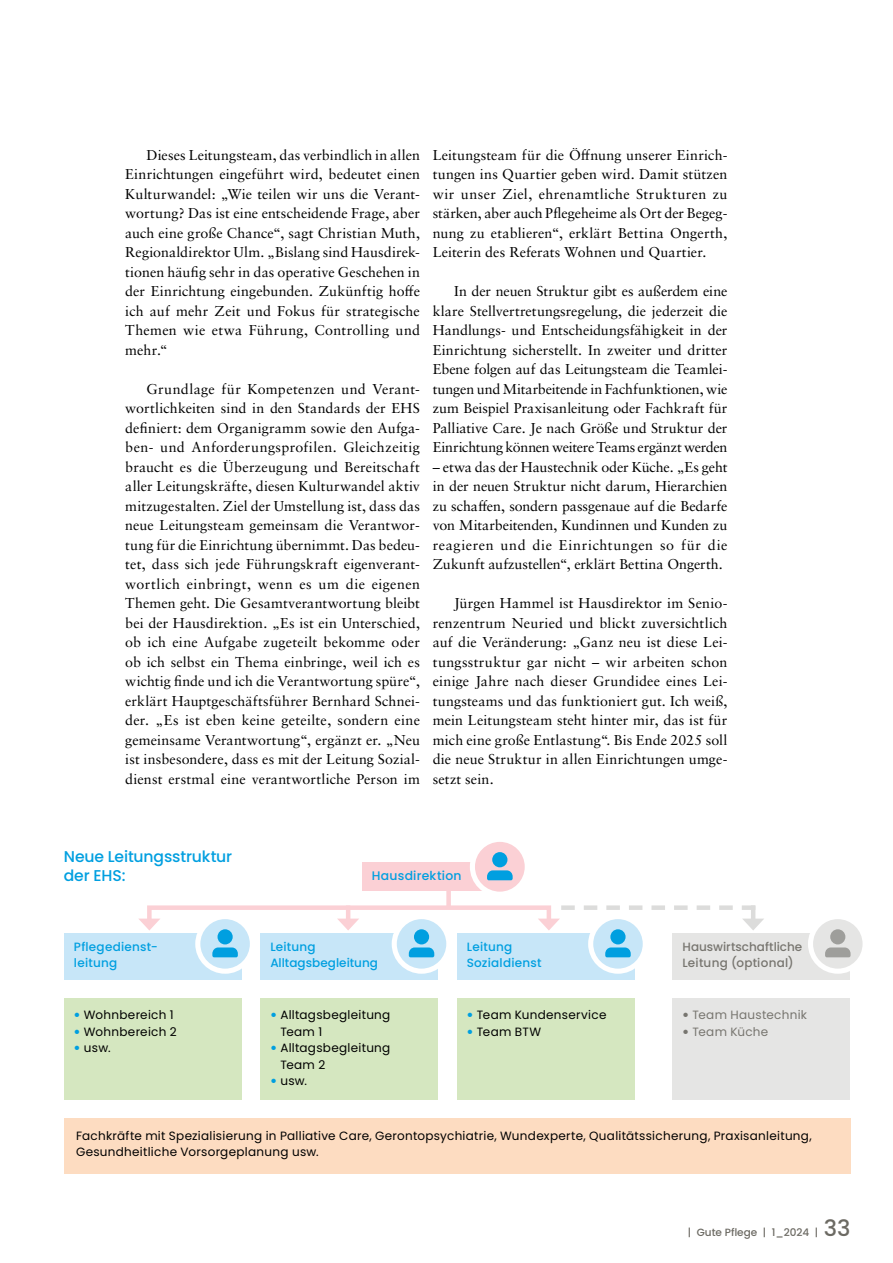
<style>
.page{position:relative;width:893px;height:1263px;background:#fff}
.page>*{position:absolute;margin:0;border:0;box-sizing:border-box;transform-origin:0 0}
.t1{font:500 15.6px/18.8px "Poppins";letter-spacing:-.01em;color:#009fe0}
.t2{font:14.25px/19.5px "Sabon LT Pro";letter-spacing:.01em;color:#000;text-align:justify}
.t3{font:500 12.3px "Poppins";letter-spacing:.02em;color:#009fe0}
.t4{font:12px/16.5px "Poppins";letter-spacing:.025em;color:#000}
.t5{font:500 12px/16.5px "Poppins";letter-spacing:.02em;color:#009fe0}
.t6{font:500 12px/16.5px "Poppins";letter-spacing:.005em;color:#77756f}
.t7{font:12px "Poppins";letter-spacing:.025em;color:#77756f}
.t8{font:500 10.5px "Poppins";color:#6c6a63}
.s1{font-family:"Rotis Semi Sans Pro";font-weight:700;color:#009fe0}
.s2{font-family:"Rotis Semi Sans Pro";font-weight:700}
.s3{font-size:22.5px}
</style>
<div class="page">
<div style="left:64px;top:998px;width:177px;height:102px;background:#d5e7c0"></div>
<div style="left:260px;top:998px;width:178px;height:102px;background:#d5e7c0"></div>
<div style="left:457px;top:998px;width:177px;height:102px;background:#d5e7c0"></div>
<div style="left:672px;top:998px;width:178px;height:102px;background:#e5e5e4"></div>
<div style="left:64px;top:1118px;width:786px;height:56px;background:#fddcc1"></div>
<hr style="left:346px;top:905px;width:4px;height:18px;background:#fbd0d5">
<svg style="left:337px;top:918px;width:22px;height:12px"></svg>
<div style="left:362px;top:862px;width:149px;height:28px;background:#fbd0d5"></div>
<svg style="left:472px;top:839px;width:55px;height:55px"></svg>
<div style="left:470px;top:837px;width:60px;height:60px;border:5px solid #fff;border-radius:50%"></div>
<svg style="left:487px;top:852px;width:26px;height:28px"></svg>
<div style="left:64px;top:933px;width:177px;height:47px;background:#c7e6f8"></div>
<svg style="left:198px;top:916px;width:54px;height:55px"></svg>
<div style="left:195px;top:914px;width:60px;height:60px;border:5px solid #fff;border-radius:50%"></div>
<svg style="left:212px;top:929px;width:26px;height:28px"></svg>
<div style="left:260px;top:933px;width:178px;height:47px;background:#c7e6f8"></div>
<svg style="left:394px;top:916px;width:55px;height:55px"></svg>
<div style="left:392px;top:914px;width:59px;height:60px;border:5px solid #fff;border-radius:50%"></div>
<svg style="left:409px;top:929px;width:25px;height:28px"></svg>
<div style="left:457px;top:933px;width:177px;height:47px;background:#c7e6f8"></div>
<svg style="left:591px;top:916px;width:54px;height:55px"></svg>
<div style="left:588px;top:914px;width:60px;height:60px;border:5px solid #fff;border-radius:50%"></div>
<svg style="left:605px;top:929px;width:26px;height:28px"></svg>
<div style="left:672px;top:933px;width:178px;height:47px;background:#e5e5e4"></div>
<svg style="left:810px;top:916px;width:55px;height:55px"></svg>
<div style="left:808px;top:914px;width:60px;height:60px;border:5px solid #fff;border-radius:50%"></div>
<svg style="left:825px;top:929px;width:25px;height:28px"></svg>
<div style="left:446px;top:890px;width:5px;height:18px;background:#fbd0d5"></div>
<hr style="left:751px;top:905px;width:4px;height:18px;background:#dcdcdb">
<svg style="left:742px;top:918px;width:22px;height:12px"></svg>
<svg style="left:561px;top:905px;width:190px;height:5px"></svg>
<div style="left:147px;top:905px;width:404px;height:20px;border:4px solid #fbd0d5"></div>
<svg style="left:138px;top:918px;width:22px;height:12px"></svg>
<svg style="left:538px;top:918px;width:22px;height:12px"></svg>
<p class="t2" style="left:125px;top:145px;width:296px;text-indent:21px">Dieses Leitungsteam, das verbindlich in allen Einrichtungen eingeführt wird, bedeutet einen Kulturwandel: „Wie teilen wir uns die Verant&shy;wortung? Das ist eine entscheidende Frage, aber auch eine große Chance“, sagt Christian Muth, Regionaldirektor Ulm. „Bislang sind Hausdirek&shy;tionen häufig sehr in das operative Geschehen in der Einrichtung eingebunden. Zukünftig hoffe ich auf mehr Zeit und Fokus für strategische Themen wie etwa Führung, Controlling und mehr.“</p>
<p class="t2" style="left:125px;top:379px;width:296px;text-indent:21px">Grundlage für Kompetenzen und Verant&shy;wortlichkeiten sind in den Standards der EHS definiert: dem Organigramm sowie den Aufga&shy;ben- und Anforderungsprofilen. Gleichzeitig braucht es die Überzeugung und Bereitschaft aller Leitungskräfte, diesen Kulturwandel aktiv mitzugestalten. Ziel der Umstellung ist, dass das neue Leitungsteam gemeinsam die Verantwor&shy;tung für die Einrichtung übernimmt. Das bedeu&shy;tet, dass sich jede Führungskraft eigenverant&shy;wortlich einbringt, wenn es um die eigenen Themen geht. Die Gesamtverantwortung bleibt bei der Hausdirektion. „Es ist ein Unterschied, ob ich eine Aufgabe zugeteilt bekomme oder ob ich selbst ein Thema einbringe, weil ich es wichtig finde und ich die Verantwortung spüre“, erklärt Hauptgeschäftsführer Bernhard Schnei&shy;der. „Es ist eben keine geteilte, sondern eine gemeinsame Verantwortung“, ergänzt er. „Neu ist insbesondere, dass es mit der Leitung Sozial&shy;dienst erstmal eine verantwortliche Person im</p>
<p class="t2" style="left:433px;top:145px;width:296px">Leitungsteam für die Öffnung unserer Einrich&shy;tungen ins Quartier geben wird. Damit stützen wir unser Ziel, ehrenamtliche Strukturen zu stärken, aber auch Pflegeheime als Ort der Begeg&shy;nung zu etablieren“, erklärt Bettina Ongerth, Leiterin des Referats Wohnen und Quartier.</p>
<p class="t2" style="left:433px;top:281px;width:296px;text-indent:21px">In der neuen Struktur gibt es außerdem eine klare Stellvertretungsregelung, die jederzeit die Handlungs- und Entscheidungsfähigkeit in der Einrichtung sicherstellt. In zweiter und dritter Ebene folgen auf das Leitungsteam die Teamlei&shy;tungen und Mitarbeitende in Fachfunktionen, wie zum Beispiel Praxisanleitung oder Fachkraft für Palliative Care. Je nach Größe und Struktur der Einrichtung können weitere Teams ergänzt werden</p>
<p class="t2" style="left:433px;top:456px;width:296px">– etwa das der Haustechnik oder Küche. „Es geht in der neuen Struktur nicht darum, Hierarchien zu schaffen, sondern passgenaue auf die Bedarfe von Mitarbeitenden, Kundinnen und Kunden zu reagieren und die Einrichtungen so für die Zukunft aufzustellen“, erklärt Bettina Ongerth.</p>
<p class="t2" style="left:433px;top:593px;width:296px;text-indent:21px">Jürgen Hammel ist Hausdirektor im Senio&shy;renzentrum Neuried und blickt zuversichtlich auf die Veränderung: „Ganz neu ist diese Lei&shy;tungsstruktur gar nicht – wir arbeiten schon einige Jahre nach dieser Grundidee eines Lei&shy;tungsteams und das funktioniert gut. Ich weiß, mein Leitungsteam steht hinter mir, das ist für mich eine große Entlastung“. Bis Ende 2025 soll die neue Struktur in allen Einrichtungen umge&shy;setzt sein.</p>
<p class="t1" style="left:64px;top:847px;width:170px">Neue Leitungsstruktur der EHS:</p>
<p class="t3" style="left:372px;top:868px;width:91px">Hausdirektion</p>
<p class="t5" style="left:74px;top:938px;width:86px">Pflegedienst&shy;leitung</p>
<p class="t5" style="left:270px;top:938px;width:109px">Leitung<br>Alltagsbegleitung</p>
<p class="t5" style="left:467px;top:938px;width:76px">Leitung<br>Sozialdienst</p>
<p class="t6" style="left:682px;top:938px;width:121px">Hauswirtschaftliche<br>Leitung (optional)</p>
<p class="t4" style="left:74px;top:1007px;width:101px"><span class="s1">•</span> Wohnbereich 1</p>
<p class="t4" style="left:74px;top:1023px;width:104px"><span class="s1">•</span> Wohnbereich 2</p>
<p class="t4" style="left:74px;top:1040px;width:38px"><span class="s1">•</span> usw.</p>
<p class="t4" style="left:280px;top:1007px;width:112px;text-indent:-10px"><span class="s1">•</span> Alltagsbegleitung<br>Team 1</p>
<p class="t4" style="left:280px;top:1040px;width:112px;text-indent:-10px"><span class="s1">•</span> Alltagsbegleitung<br>Team 2</p>
<p class="t4" style="left:270px;top:1073px;width:38px"><span class="s1">•</span> usw.</p>
<p class="t4" style="left:467px;top:1007px;width:141px"><span class="s1">•</span> Team Kundenservice</p>
<p class="t4" style="left:467px;top:1023px;width:76px"><span class="s1">•</span> Team BTW</p>
<p class="t7" style="left:682px;top:1008px;width:126px"><span class="s2">•</span> Team Haustechnik</p>
<p class="t7" style="left:682px;top:1025px;width:87px"><span class="s2">•</span> Team Küche</p>
<p class="t4" style="left:76px;top:1127px;width:737px">Fachkräfte mit Spezialisierung in Palliative Care, Gerontopsychiatrie, Wundexperte, Qualitätssicherung, Praxisanleitung,<br>Gesundheitliche Vorsorgeplanung usw.</p>
<p class="t8" style="left:688px;top:1226px;width:164px">| Gute Pflege | 1_2024 | <span class="s3">33</span></p>
</div>
